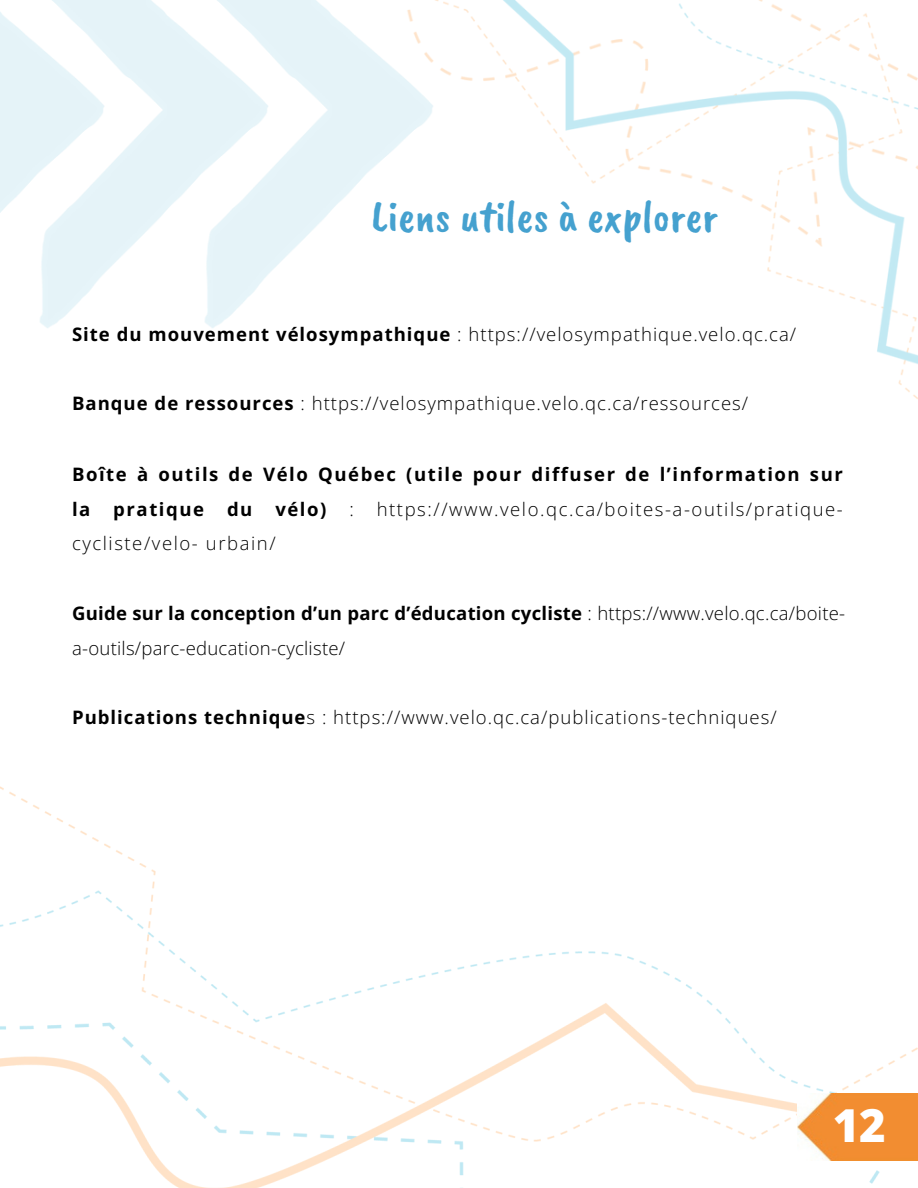
<style>
.page{position:relative;width:918px;height:1188px;background:#fff}
.page>*{position:absolute;margin:0;border:0;box-sizing:border-box;transform-origin:0 0}
.t1{font:800 45.45px "Open Sans";color:#fff}
.t2{font:45px "Caveat Brush";color:#45a1cf}
.t3{font:300 18.6px "Open Sans";letter-spacing:.055em;color:#000}
.t4{font:700 18.6px/34.8px "Open Sans";letter-spacing:.085em;color:#000;text-align:justify}
.t5{font:300 18.6px/34.8px "Open Sans";letter-spacing:.015em;color:#000}
.s1{font-weight:700}
.s2{font-weight:300}
</style>
<div class="page">
<img style="left:688px;top:0;width:230px;height:399px">
<img style="left:0;top:0;width:688px;height:328px">
<img style="left:0;top:786px;width:918px;height:402px">
<img style="left:798px;top:1094px;width:120px;height:66px">
<p class="t2" style="left:372px;top:188px;width:348px">Liens utiles à explorer</p>
<p class="t3" style="left:72px;top:321px;width:726px"><span class="s1">Site du mouvement vélosympathique</span> : https://velosympathique.velo.qc.ca/</p>
<p class="t3" style="left:72px;top:391px;width:678px"><span class="s1">Banque de ressources</span> : https://velosympathique.velo.qc.ca/ressources/</p>
<p class="t4" style="left:72px;top:456px;width:772px">Boîte à outils de Vélo Québec (utile pour diffuser de l’information sur la pratique du vélo) <span class="s2">: https://www.velo.qc.ca/boites-a-outils/pratique&shy;cycliste/velo- urbain/</span></p>
<p class="t5" style="left:72px;top:595px;width:775px"><span class="s1">Guide sur la conception d’un parc d’éducation cycliste</span> : https://www.velo.qc.ca/boite&shy;a-outils/parc-education-cycliste/</p>
<p class="t3" style="left:72px;top:704px;width:706px"><span class="s1">Publications technique</span>s : https://www.velo.qc.ca/publications-techniques/</p>
<p class="t1" style="left:833px;top:1093px;width:55px">12</p>
</div>
